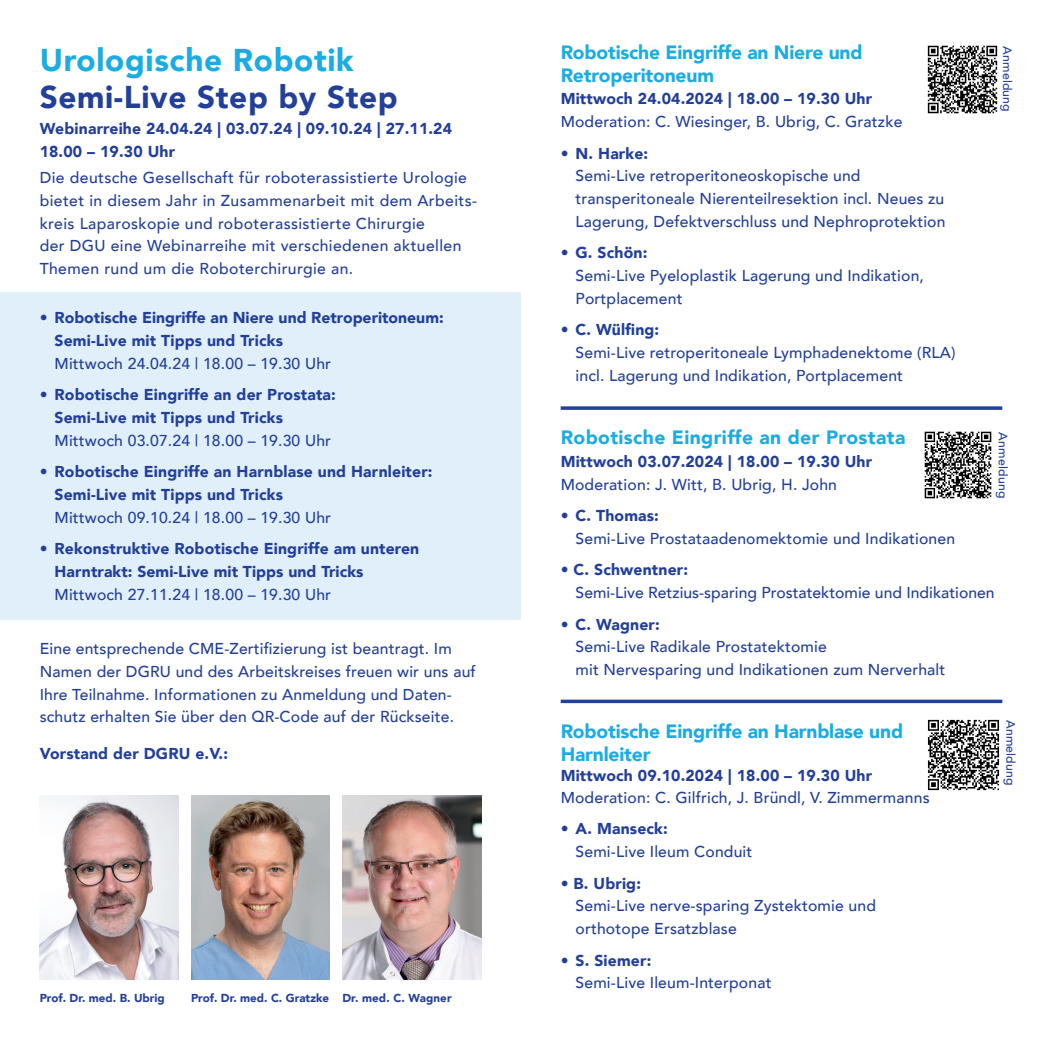
<style>
.page{position:relative;width:1042px;height:1042px;background:#fff}
.page>*{position:absolute;margin:0;border:0;box-sizing:border-box;transform-origin:0 0}
.t1{font:900 31.5px "Avenir";letter-spacing:.02em;color:#223f99}
.t2{font:900 31.5px "Avenir";letter-spacing:.02em;color:#1bace3}
.t3{font:900 19.25px/23.1px "Avenir";letter-spacing:-.01em;color:#1bace3}
.t4{font:900 19.25px "Avenir";letter-spacing:.02em;color:#1bace3}
.t5{font:500 15.75px/22.8px "Avenir";letter-spacing:.01em;color:#223f99}
.t6{font:900 15.75px/22.8px "Avenir";letter-spacing:.01em;color:#223f99}
.t7{font:500 12.25px "Avenir";letter-spacing:.015em;color:#223f99}
.t8{font:900 11.55px "Avenir";color:#223f99}
</style>
<div class="page">
<img style="left:927px;top:45px;width:71px;height:69px">
<div style="left:0;top:293px;width:521px;height:327px;background:#e0eff9"></div>
<svg style="left:561px;top:406px;width:441px;height:4px"></svg>
<svg style="left:561px;top:699px;width:441px;height:4px;fill:#223f99"></svg>
<img style="left:40px;top:796px;width:139px;height:183px">
<img style="left:191px;top:796px;width:139px;height:183px">
<img style="left:342px;top:796px;width:139px;height:183px">
<img style="left:924px;top:431px;width:68px;height:68px">
<img style="left:927px;top:719px;width:73px;height:72px">
<h1 class="t2" style="left:40px;top:33px;width:316px">Urologische Robotik</h1>
<h1 class="t1" style="left:40px;top:70px;width:359px">Semi-Live Step by Step</h1>
<p class="t6" style="left:40px;top:117px;width:414px">Webinarreihe 24.04.24 | 03.07.24 | 09.10.24 | 27.11.24<br>18.00 – 19.30 Uhr</p>
<p class="t5" style="left:40px;top:165px;width:439px">Die deutsche Gesellschaft für roboterassistierte Urologie bietet in diesem Jahr in Zusammenarbeit mit dem Arbeits&shy;kreis Laparoskopie und roboterassistierte Chirurgie<br>der DGU eine Webinarreihe mit verschiedenen aktuellen Themen rund um die Roboterchirurgie an.</p>
<p class="t6" style="left:55px;top:306px;width:391px;text-indent:-15px">• Robotische Eingriffe an Niere und Retroperitoneum:<br>Semi-Live mit Tipps und Tricks</p>
<p class="t5" style="left:55px;top:351px;width:278px">Mittwoch 24.04.24 | 18.00 – 19.30 Uhr</p>
<p class="t6" style="left:55px;top:383px;width:283px;text-indent:-15px">• Robotische Eingriffe an der Prostata:<br>Semi-Live mit Tipps und Tricks</p>
<p class="t5" style="left:55px;top:428px;width:278px">Mittwoch 03.07.24 | 18.00 – 19.30 Uhr</p>
<p class="t6" style="left:55px;top:460px;width:379px;text-indent:-15px">• Robotische Eingriffe an Harnblase und Harnleiter:<br>Semi-Live mit Tipps und Tricks</p>
<p class="t5" style="left:55px;top:505px;width:278px">Mittwoch 09.10.24 | 18.00 – 19.30 Uhr</p>
<p class="t6" style="left:55px;top:537px;width:366px;text-indent:-15px">• Rekonstruktive Robotische Eingriffe am unteren<br>Harntrakt: Semi-Live mit Tipps und Tricks</p>
<p class="t5" style="left:55px;top:582px;width:278px">Mittwoch 27.11.24 | 18.00 – 19.30 Uhr</p>
<p class="t5" style="left:40px;top:636px;width:438px">Eine entsprechende CME-Zertifizierung ist beantragt. Im Namen der DGRU und des Arbeitskreises freuen wir uns auf Ihre Teilnahme. Informationen zu Anmeldung und Daten&shy;schutz erhalten Sie über den QR-Code auf der Rückseite.</p>
<p class="t6" style="left:40px;top:742px;width:190px">Vorstand der DGRU e.V.:</p>
<p class="t8" style="left:40px;top:987px;width:127px">Prof. Dr. med. B. Ubrig</p>
<p class="t8" style="left:191px;top:987px;width:262px">Prof. Dr. med. C. Gratzke Dr. med. C. Wagner</p>
<p class="t3" style="left:561px;top:40px;width:303px">Robotische Eingriffe an Niere und<br>Retroperitoneum</p>
<p class="t6" style="left:561px;top:87px;width:313px">Mittwoch 24.04.2024 | 18.00 – 19.30 Uhr</p>
<p class="t5" style="left:561px;top:109px;width:343px">Moderation: C. Wiesinger, B. Ubrig, C. Gratzke</p>
<p class="t6" style="left:561px;top:141px;width:89px">• N. Harke:</p>
<p class="t5" style="left:575px;top:164px;width:371px">Semi-Live retroperitoneoskopische und transperitoneale Nierenteilresektion incl. Neues zu<br>Lagerung, Defektverschluss und Nephroprotektion</p>
<p class="t6" style="left:561px;top:241px;width:88px">• G. Schön:</p>
<p class="t5" style="left:575px;top:263px;width:350px">Semi-Live Pyeloplastik Lagerung und Indikation,<br>Portplacement</p>
<p class="t6" style="left:561px;top:318px;width:100px">• C. Wülfing:</p>
<p class="t5" style="left:575px;top:340px;width:381px">Semi-Live retroperitoneale Lymphadenektome (RLA) incl. Lagerung und Indikation, Portplacement</p>
<p class="t7" style="left:1018px;top:46px;width:67px;rotate:90deg">Anmeldung</p>
<p class="t4" style="left:561px;top:421px;width:346px">Robotische Eingriffe an der Prostata</p>
<p class="t6" style="left:561px;top:449px;width:313px">Mittwoch 03.07.2024 | 18.00 – 19.30 Uhr</p>
<p class="t5" style="left:561px;top:472px;width:278px">Moderation: J. Witt, B. Ubrig, H. John</p>
<p class="t6" style="left:561px;top:504px;width:100px">• C. Thomas:</p>
<p class="t5" style="left:575px;top:526px;width:381px">Semi-Live Prostataadenomektomie und Indikationen</p>
<p class="t6" style="left:561px;top:558px;width:129px">• C. Schwentner:</p>
<p class="t5" style="left:575px;top:580px;width:420px">Semi-Live Retzius-sparing Prostatektomie und Indikationen</p>
<p class="t6" style="left:561px;top:612px;width:101px">• C. Wagner:</p>
<p class="t5" style="left:575px;top:634px;width:371px">Semi-Live Radikale Prostatektomie<br>mit Nervesparing und Indikationen zum Nerverhalt</p>
<p class="t7" style="left:1013px;top:432px;width:67px;rotate:90deg">Anmeldung</p>
<p class="t3" style="left:561px;top:719px;width:344px">Robotische Eingriffe an Harnblase und<br>Harnleiter</p>
<p class="t6" style="left:561px;top:763px;width:313px">Mittwoch 09.10.2024 | 18.00 – 19.30 Uhr</p>
<p class="t5" style="left:561px;top:785px;width:370px">Moderation: C. Gilfrich, J. Bründl, V. Zimmermanns</p>
<p class="t6" style="left:561px;top:817px;width:109px">• A. Manseck:</p>
<p class="t5" style="left:575px;top:839px;width:178px">Semi-Live Ileum Conduit</p>
<p class="t6" style="left:561px;top:871px;width:82px">• B. Ubrig:</p>
<p class="t5" style="left:575px;top:893px;width:302px">Semi-Live nerve-sparing Zystektomie und orthotope Ersatzblase</p>
<p class="t6" style="left:561px;top:948px;width:92px">• S. Siemer:</p>
<p class="t5" style="left:575px;top:970px;width:197px">Semi-Live Ileum-Interponat</p>
<p class="t7" style="left:1021px;top:720px;width:67px;rotate:90deg">Anmeldung</p>
</div>
